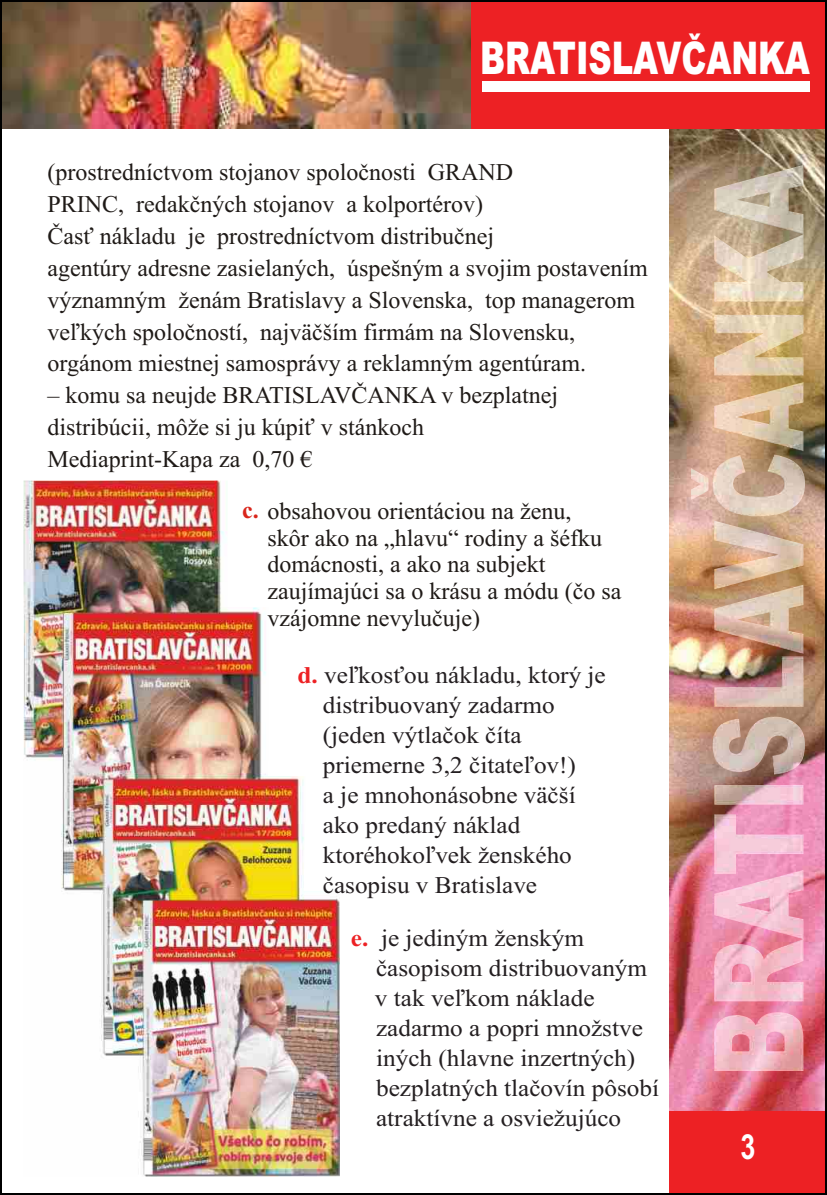
<style>
.page{position:relative;width:827px;height:1195px;background:#fff}
.page>*{position:absolute;margin:0;border:0;box-sizing:border-box;transform-origin:0 0}
.t1{font:900 45.2px "Arial MTCE";color:#fff;scale:.71 1}
.t2{font:700 34.8px "Arial";color:#fff;scale:.78 1}
.t3{font:24px/31.8px "Times New Roman";color:#1f1a17}
.t4{font:24px/30px "Times New Roman";color:#241f21;scale:1.05 1}
.s1{font-weight:700;color:#d9261c}
.s2{font-weight:700;color:#ed2124}
</style>
<div class="page">
<img style="left:0;top:0;width:826px;height:1195px">
<h1 class="t1" style="left:480px;top:41px;width:466px">BRATISLAVČANKA</h1>
<p class="t3" style="left:48px;top:158px;width:601px">(prostredníctvom stojanov spoločnosti GRAND<br>PRINC, redakčných stojanov a kolportérov)<br>Časť nákladu je prostredníctvom distribučnej<br>agentúry adresne zasielaných, úspešným a svojim postavením významným ženám Bratislavy a Slovenska, top managerom veľkých spoločností, najväčším firmám na Slovensku, orgánom miestnej samosprávy a reklamným agentúram.</p>
<p class="t3" style="left:48px;top:382px;width:512px">– komu sa neujde BRATISLAVČANKA v bezplatnej distribúcii, môže si ju kúpiť v stánkoch<br>Mediaprint-Kapa za 0,70 €</p>
<p class="t3" style="left:267px;top:500px;width:355px;line-height:26.6px;text-indent:-25px"><span class="s1">c.</span> obsahovou orientáciou na ženu,<br>skôr ako na „hlavu“ rodiny a šéfku domácnosti, a ako na subjekt zaujímajúci sa o krásu a módu (čo sa vzájomne nevylučuje)</p>
<p class="t4" style="left:323px;top:662px;width:271px;text-indent:-25px"><span class="s2">d.</span> veľkosťou nákladu, ktorý je distribuovaný zadarmo (jeden výtlačok číta priemerne 3,2 čitateľov!)<br>a je mnohonásobne väčší ako predaný náklad ktoréhokoľvek ženského časopisu v Bratislave</p>
<p class="t4" style="left:375px;top:925px;width:272px;text-indent:-24px"><span class="s2">e.</span> je jediným ženským časopisom distribuovaným v tak veľkom náklade zadarmo a popri množstve iných (hlavne inzertných) bezplatných tlačovín pôsobí atraktívne a osviežujúco</p>
<h2 class="t2" style="left:740px;top:1134px;width:21px">3</h2>
</div>
